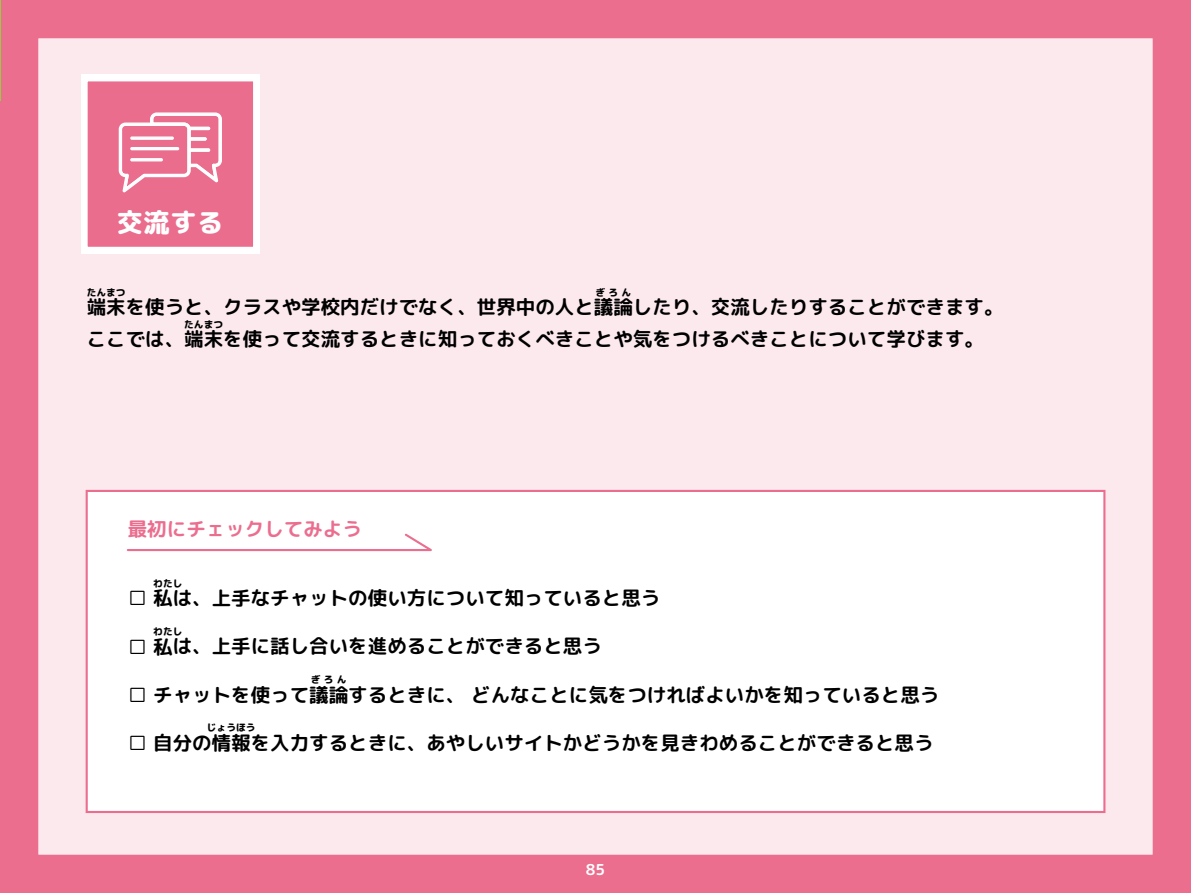
<style>
.page{position:relative;width:1191px;height:893px;background:#fff}
.page>*{position:absolute;margin:0;border:0;box-sizing:border-box;transform-origin:0 0}
.t1{font:26.1px "rounded mplus 1 p heavy";color:#fff}
.t2{font:19.5px "rounded mplus 1 p bold";color:#000}
.t3{font:19.5px "rounded mplus 1 p bold";color:#eb6e8f}
.t4{font:15px "rounded mplus 1 p bold";color:#fff}
.t5{font:9.75px "rounded mplus 1 p heavy";color:#000}
</style>
<div class="page">
<div style="left:19px;top:19px;width:1152px;height:855px;background:#fce9ee"></div>
<div style="left:0;top:0;width:1191px;height:893px;border:38px solid #eb6e8f"></div>
<svg style="left:81px;top:75px;width:178px;height:178px;background:#ef8aa5"></svg>
<div style="left:87px;top:491px;width:1017px;height:321px;background:#fff"></div>
<div style="left:86px;top:490px;width:1019px;height:323px;border:2px solid #eb6e8f"></div>
<svg style="left:126px;top:533px;width:306px;height:19px"></svg>
<hr style="left:0;top:0;width:1px;height:101px;background:#9cc945">
<h1 class="t1" style="left:117px;top:204px;width:108px">交流する</h1>
<p class="t5" style="left:87px;top:286px;width:40px">たんまつ</p>
<p class="t5" style="left:595px;top:286px;width:37px">ぎろん</p>
<p class="t2" style="left:87px;top:325px;width:899px">ここでは、端末を使って交流するときに知っておくべきことや気をつけるべきことについて学びます。</p>
<p class="t2" style="left:87px;top:293px;width:918px">端末を使うと、クラスや学校内だけでなく、世界中の人と議論したり、交流したりすることができます。</p>
<p class="t5" style="left:184px;top:317px;width:41px">たんまつ</p>
<p class="t3" style="left:128px;top:515px;width:235px">最初にチェックしてみよう</p>
<p class="t5" style="left:153px;top:577px;width:31px">わたし</p>
<p class="t2" style="left:128px;top:584px;width:534px">□ 私は、上手なチャットの使い方について知っていると思う</p>
<p class="t5" style="left:153px;top:625px;width:31px">わたし</p>
<p class="t2" style="left:128px;top:632px;width:475px">□ 私は、上手に話し合いを進めることができると思う</p>
<p class="t5" style="left:311px;top:673px;width:37px">ぎろん</p>
<p class="t2" style="left:128px;top:680px;width:813px">□ チャットを使って議論するときに、 どんなことに気をつければよいかを知っていると思う</p>
<p class="t5" style="left:207px;top:721px;width:50px">じょうほう</p>
<p class="t2" style="left:128px;top:728px;width:807px">□ 自分の情報を入力するときに、あやしいサイトかどうかを見きわめることができると思う</p>
<p class="t4" style="left:586px;top:858px;width:21px">85</p>
</div>
